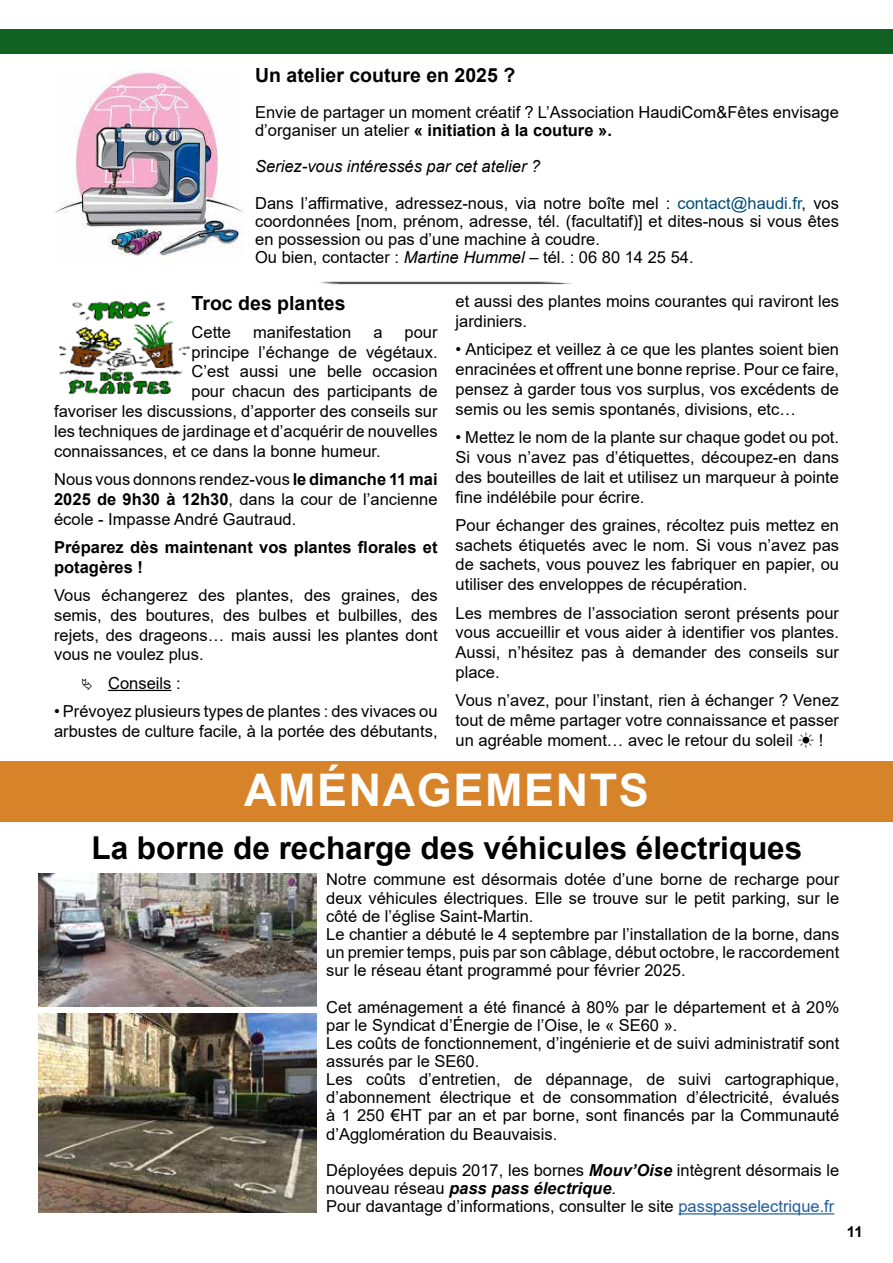
<style>
.page{position:relative;width:893px;height:1263px;background:#fff}
.page>*{position:absolute;margin:0;border:0;box-sizing:border-box;transform-origin:0 0}
.t1{font:700 45px "Arial";letter-spacing:.035em;color:#fff}
.t2{font:700 31.5px "Arial";color:#000}
.t3{font:700 19.5px "Arial";color:#000}
.t4{font:16.5px/19.8px "Arial";color:#000;text-align:justify}
.t5{font:700 16.5px/19.8px "Arial";color:#000}
.t6{font:italic 16.5px "Arial";color:#000}
.t7{font:700 15px "Arial";color:#000}
.s1{font-weight:700}
.s2{color:#004c7a}
.s3{font-style:italic}
.s4{font-family:"MS Gothic"}
.s5{font-weight:700;font-style:italic}
.s6{color:#215e9e}
</style>
<div class="page">
<hr style="left:108px;top:690px;width:63px;height:1px;background:#000">
<img style="left:59px;top:301px;width:131px;height:94px">
<div style="left:0;top:30px;width:893px;height:24px;background:#116123"></div>
<img style="left:319px;top:281px;width:254px;height:4px">
<img style="left:54px;top:71px;width:191px;height:191px">
<hr style="left:678px;top:1213px;width:156px;height:1px;background:#215e9e">
<img style="left:38px;top:873px;width:279px;height:134px">
<img style="left:38px;top:1013px;width:279px;height:199px">
<div style="left:0;top:761px;width:893px;height:60px;background:#d7832a"></div>
<p class="t3" style="left:255px;top:61px;width:262px">Un atelier couture en 2025 ?</p>
<p class="t4" style="left:255px;top:103px;width:585px;line-height:18.1px">Envie de partager un moment créatif ? L’Association HaudiCom&amp;Fêtes envisage d’organiser un atelier <span class="s1">« initiation à la couture ».</span></p>
<p class="t6" style="left:255px;top:156px;width:287px">Seriez-vous intéressés par cet atelier ?</p>
<p class="t4" style="left:255px;top:194px;width:585px;line-height:18.1px;text-align:left">Dans l’affirmative, adressez-nous, via notre boîte mel : <span class="s2">contact@haudi.fr</span>, vos coordonnées [nom, prénom, adresse, tél. (facultatif)] et dites-nous si vous êtes en possession ou pas d’une machine à coudre.<br>Ou bien, contacter : <span class="s3">Martine Hummel</span> – tél. : 06 80 14 25 54.</p>
<p class="t3" style="left:192px;top:289px;width:155px">Troc des plantes</p>
<p class="t4" style="left:192px;top:322px;width:41px">Cette</p>
<p class="t4" style="left:253px;top:322px;width:100px">manifestation</p>
<p class="t4" style="left:373px;top:322px;width:11px">a</p>
<p class="t4" style="left:405px;top:322px;width:35px">pour</p>
<p class="t4" style="left:192px;top:342px;width:247px">principe l’échange de végétaux.</p>
<p class="t4" style="left:192px;top:362px;width:247px">C’est aussi une belle occasion</p>
<p class="t4" style="left:192px;top:381px;width:247px">pour chacun des participants de</p>
<p class="t4" style="left:54px;top:401px;width:385px">favoriser les discussions, d’apporter des conseils sur</p>
<p class="t4" style="left:54px;top:421px;width:385px">les techniques de jardinage et d’acquérir de nouvelles</p>
<p class="t4" style="left:54px;top:441px;width:328px">connaissances, et ce dans la bonne humeur.</p>
<p class="t4" style="left:54px;top:469px;width:385px">Nous vous donnons rendez-vous <span class="s1">le dimanche 11 mai 2025 de 9h30 à 12h30</span>, dans la cour de l’ancienne école - Impasse André Gautraud.</p>
<p class="t5" style="left:54px;top:537px;width:385px">Préparez dès maintenant vos plantes florales et potagères !</p>
<p class="t4" style="left:54px;top:585px;width:385px">Vous échangerez des plantes, des graines, des semis, des boutures, des bulbes et bulbilles, des rejets, des drageons… mais aussi les plantes dont vous ne voulez plus.</p>
<p class="t4" style="left:108px;top:673px;width:74px">Conseils :</p>
<p class="t4" style="left:54px;top:701px;width:385px">• Prévoyez plusieurs types de plantes : des vivaces ou arbustes de culture facile, à la portée des débutants,</p>
<p class="t4" style="left:456px;top:292px;width:385px">et aussi des plantes moins courantes qui raviront les jardiniers.</p>
<p class="t4" style="left:456px;top:340px;width:385px">• Anticipez et veillez à ce que les plantes soient bien enracinées et offrent une bonne reprise. Pour ce faire, pensez à garder tous vos surplus, vos excédents de semis ou les semis spontanés, divisions, etc…</p>
<p class="t4" style="left:456px;top:427px;width:385px">• Mettez le nom de la plante sur chaque godet ou pot.<br>Si vous n’avez pas d’étiquettes, découpez-en dans des bouteilles de lait et utilisez un marqueur à pointe fine indélébile pour écrire.</p>
<p class="t4" style="left:456px;top:515px;width:385px">Pour échanger des graines, récoltez puis mettez en sachets étiquetés avec le nom. Si vous n’avez pas de sachets, vous pouvez les fabriquer en papier, ou utiliser des enveloppes de récupération.</p>
<p class="t4" style="left:456px;top:603px;width:385px">Les membres de l’association seront présents pour vous accueillir et vous aider à identifier vos plantes.<br>Aussi, n’hésitez pas à demander des conseils sur place.</p>
<p class="t4" style="left:456px;top:690px;width:385px">Vous n’avez, pour l’instant, rien à échanger ? Venez tout de même partager votre connaissance et passer un agréable moment… avec le retour du soleil <span class="s4">☀</span> !</p>
<h1 class="t1" style="left:244px;top:758px;width:406px">AMÉNAGEMENTS</h1>
<h2 class="t2" style="left:91px;top:826px;width:712px">La borne de recharge des véhicules électriques</h2>
<p class="t4" style="left:326px;top:870px;width:515px;line-height:18.1px;text-align:left">Notre commune est désormais dotée d’une borne de recharge pour deux véhicules électriques. Elle se trouve sur le petit parking, sur le côté de l’église Saint-Martin.<br>Le chantier a débuté le 4 septembre par l’installation de la borne, dans un premier temps, puis par son câblage, début octobre, le raccordement sur le réseau étant programmé pour février 2025.</p>
<p class="t4" style="left:326px;top:997px;width:515px;line-height:18.1px;text-align:left">Cet aménagement a été financé à 80% par le département et à 20% par le Syndicat d’Énergie de l’Oise, le « SE60 ».<br>Les coûts de fonctionnement, d’ingénierie et de suivi administratif sont assurés par le SE60.<br>Les coûts d’entretien, de dépannage, de suivi cartographique, d’abonnement électrique et de consommation d’électricité, évalués à 1 250 €HT par an et par borne, sont financés par la Communauté d’Agglomération du Beauvaisis.</p>
<p class="t4" style="left:326px;top:1161px;width:515px;line-height:18.1px;text-align:left">Déployées depuis 2017, les bornes <span class="s5">Mouv’Oise</span> intègrent désormais le nouveau réseau <span class="s5">pass pass électrique</span>.<br>Pour davantage d’informations, consulter le site <span class="s6">passpasselectrique.fr</span></p>
<p class="t7" style="left:847px;top:1221px;width:17px">11</p>
</div>
